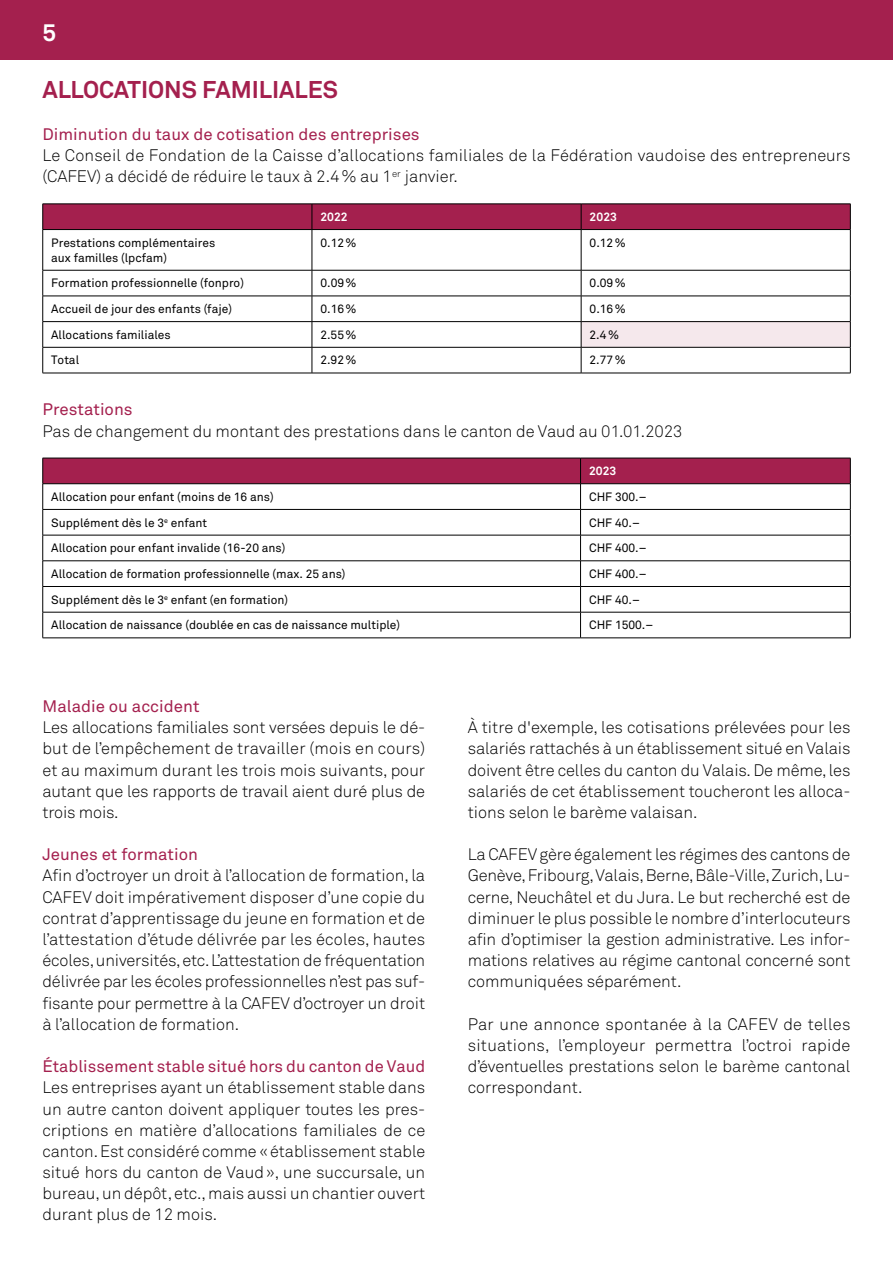
<style>
.page{position:relative;width:893px;height:1263px;background:#fff}
.page>*{position:absolute;margin:0;border:0;box-sizing:border-box;transform-origin:0 0}
.t1{font:700 24px "Akkurat";color:#a4204e}
.t2{font:700 24px "Akkurat";color:#fff}
.t3{font:300 16.5px/21.1px "Akkurat";color:#000;text-align:justify}
.t4{font:16.5px "Akkurat";color:#a4204e}
.t5{font:12px/15px "Akkurat";color:#000}
.t6{font:700 12px "Akkurat";color:#fff}
</style>
<div class="page">
<div style="left:0;top:0;width:893px;height:60px;background:#a4204e"></div>
<div style="left:581px;top:322px;width:269px;height:25px;background:#f5e8ec"></div>
<div style="left:42px;top:204px;width:809px;height:26px;background:#a4204e"></div>
<hr style="left:43px;top:229px;width:269px;height:1px;background:#000">
<hr style="left:42px;top:230px;width:1px;height:40px;background:#000">
<hr style="left:312px;top:229px;width:269px;height:1px;background:#000">
<hr style="left:312px;top:230px;width:1px;height:40px;background:#000">
<hr style="left:581px;top:229px;width:269px;height:1px;background:#000">
<hr style="left:581px;top:230px;width:1px;height:40px;background:#000">
<hr style="left:850px;top:230px;width:1px;height:40px;background:#000">
<hr style="left:43px;top:270px;width:269px;height:1px;background:#000">
<hr style="left:312px;top:270px;width:269px;height:1px;background:#000">
<hr style="left:581px;top:270px;width:269px;height:1px;background:#000">
<hr style="left:43px;top:296px;width:269px;height:1px;background:#000">
<hr style="left:312px;top:296px;width:269px;height:1px;background:#000">
<hr style="left:581px;top:296px;width:269px;height:1px;background:#000">
<hr style="left:43px;top:321px;width:269px;height:1px;background:#000">
<hr style="left:312px;top:321px;width:269px;height:1px;background:#000">
<hr style="left:581px;top:321px;width:269px;height:1px;background:#000">
<hr style="left:43px;top:347px;width:269px;height:1px;background:#000">
<svg style="left:42px;top:270px;width:1px;height:103px"></svg>
<hr style="left:312px;top:347px;width:269px;height:1px;background:#000">
<svg style="left:312px;top:270px;width:1px;height:103px"></svg>
<hr style="left:581px;top:347px;width:269px;height:1px;background:#000">
<svg style="left:581px;top:270px;width:1px;height:103px"></svg>
<svg style="left:850px;top:270px;width:1px;height:103px"></svg>
<hr style="left:43px;top:373px;width:269px;height:1px;background:#000">
<hr style="left:312px;top:373px;width:269px;height:1px;background:#000">
<hr style="left:581px;top:373px;width:269px;height:1px;background:#000">
<svg style="left:42px;top:458px;width:809px;height:180px"></svg>
<hr style="left:43px;top:638px;width:538px;height:1px;background:#000">
<hr style="left:580px;top:638px;width:270px;height:1px;background:#000">
<h1 class="t2" style="left:43px;top:17px;width:15px">5</h1>
<h1 class="t1" style="left:43px;top:74px;width:297px">ALLOCATIONS FAMILIALES</h1>
<p class="t4" style="left:43px;top:125px;width:379px">Diminution du taux de cotisation des entreprises</p>
<p class="t3" style="left:43px;top:145px;width:809px">Le Conseil de Fondation de la Caisse d’allocations familiales de la Fédération vaudoise des entrepreneurs (CAFEV) a décidé de réduire le taux à 2.4% au 1<sup>er</sup> janvier.</p>
<p class="t6" style="left:320px;top:209px;width:29px">2022</p>
<p class="t6" style="left:590px;top:209px;width:29px">2023</p>
<p class="t5" style="left:51px;top:235px;width:166px">Prestations complémentaires aux familles (lpcfam)</p>
<p class="t5" style="left:320px;top:235px;width:38px">0.12%</p>
<p class="t5" style="left:590px;top:235px;width:38px">0.12%</p>
<p class="t5" style="left:51px;top:276px;width:194px">Formation professionnelle (fonpro)</p>
<p class="t5" style="left:320px;top:276px;width:38px">0.09%</p>
<p class="t5" style="left:590px;top:276px;width:38px">0.09%</p>
<p class="t5" style="left:51px;top:302px;width:182px">Accueil de jour des enfants (faje)</p>
<p class="t5" style="left:320px;top:302px;width:38px">0.16%</p>
<p class="t5" style="left:590px;top:302px;width:38px">0.16%</p>
<p class="t5" style="left:51px;top:327px;width:121px">Allocations familiales</p>
<p class="t5" style="left:320px;top:327px;width:38px">2.55%</p>
<p class="t5" style="left:590px;top:327px;width:31px">2.4%</p>
<p class="t5" style="left:51px;top:353px;width:29px">Total</p>
<p class="t5" style="left:320px;top:353px;width:38px">2.92%</p>
<p class="t5" style="left:590px;top:353px;width:38px">2.77%</p>
<p class="t4" style="left:43px;top:400px;width:92px">Prestations</p>
<p class="t3" style="left:43px;top:421px;width:641px">Pas de changement du montant des prestations dans le canton de Vaud au 01.01.2023</p>
<p class="t6" style="left:589px;top:463px;width:29px">2023</p>
<p class="t5" style="left:51px;top:489px;width:224px">Allocation pour enfant (moins de 16 ans)</p>
<p class="t5" style="left:589px;top:489px;width:59px">CHF 300.–</p>
<p class="t5" style="left:51px;top:515px;width:157px">Supplément dès le 3<sup>e</sup> enfant</p>
<p class="t5" style="left:589px;top:515px;width:52px">CHF 40.–</p>
<p class="t5" style="left:51px;top:541px;width:236px">Allocation pour enfant invalide (16-20 ans)</p>
<p class="t5" style="left:589px;top:541px;width:59px">CHF 400.–</p>
<p class="t5" style="left:51px;top:567px;width:296px">Allocation de formation professionnelle (max. 25 ans)</p>
<p class="t5" style="left:589px;top:567px;width:59px">CHF 400.–</p>
<p class="t5" style="left:51px;top:592px;width:238px">Supplément dès le 3<sup>e</sup> enfant (en formation)</p>
<p class="t5" style="left:589px;top:592px;width:52px">CHF 40.–</p>
<p class="t5" style="left:51px;top:618px;width:350px">Allocation de naissance (doublée en cas de naissance multiple)</p>
<p class="t5" style="left:589px;top:618px;width:66px">CHF 1500.–</p>
<p class="t4" style="left:43px;top:697px;width:158px">Maladie ou accident</p>
<p class="t3" style="left:43px;top:717px;width:384px">Les allocations familiales sont versées depuis le dé&shy;but de l’empêchement de travailler (mois en cours) et au maximum durant les trois mois suivants, pour autant que les rapports de travail aient duré plus de trois mois.</p>
<p class="t4" style="left:43px;top:845px;width:157px">Jeunes et formation</p>
<p class="t3" style="left:43px;top:865px;width:384px">Afin d’octroyer un droit à l’allocation de formation, la CAFEV doit impérativement disposer d’une copie du contrat d’apprentissage du jeune en formation et de l’attestation d’étude délivrée par les écoles, hautes écoles, universités, etc. L’attestation de fréquentation délivrée par les écoles professionnelles n’est pas suf&shy;fisante pour permettre à la CAFEV d’octroyer un droit à l’allocation de formation.</p>
<p class="t4" style="left:43px;top:1057px;width:384px">Établissement stable situé hors du canton de Vaud</p>
<p class="t3" style="left:43px;top:1077px;width:384px">Les entreprises ayant un établissement stable dans un autre canton doivent appliquer toutes les pres&shy;criptions en matière d’allocations familiales de ce canton. Est considéré comme «établissement stable situé hors du canton de Vaud», une succursale, un bureau, un dépôt, etc., mais aussi un chantier ouvert durant plus de 12 mois.</p>
<p class="t3" style="left:468px;top:717px;width:384px">À titre d'exemple, les cotisations prélevées pour les salariés rattachés à un établissement situé en Valais doivent être celles du canton du Valais. De même, les salariés de cet établissement toucheront les alloca&shy;tions selon le barème valaisan.</p>
<p class="t3" style="left:468px;top:844px;width:384px">La CAFEV gère également les régimes des cantons de Genève, Fribourg, Valais, Berne, Bâle-Ville, Zurich, Lu&shy;cerne, Neuchâtel et du Jura. Le but recherché est de diminuer le plus possible le nombre d’interlocuteurs afin d’optimiser la gestion administrative. Les infor&shy;mations relatives au régime cantonal concerné sont communiquées séparément.</p>
<p class="t3" style="left:468px;top:1014px;width:384px">Par une annonce spontanée à la CAFEV de telles situations, l’employeur permettra l’octroi rapide d’éventuelles prestations selon le barème cantonal correspondant.</p>
</div>
